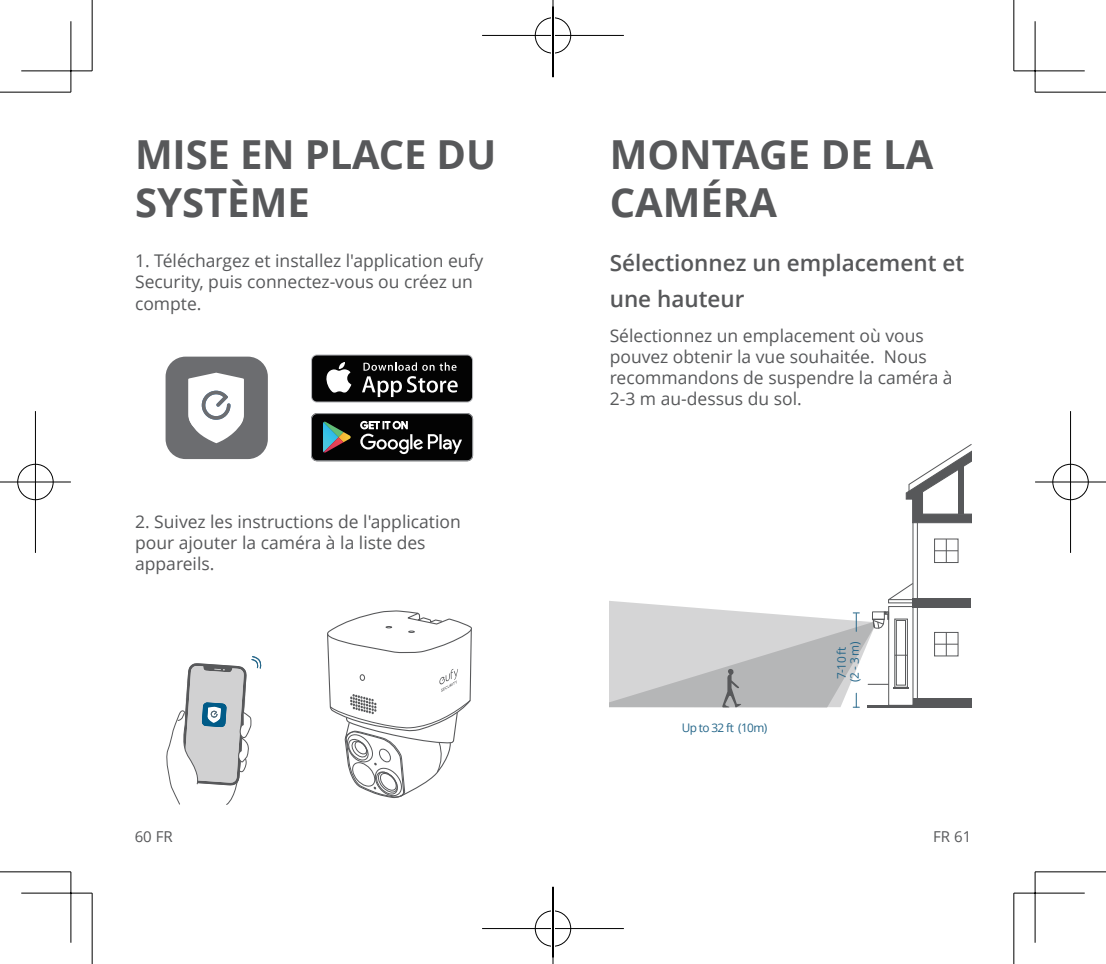
<style>
.page{position:relative;width:1106px;height:964px;background:#fff}
.page>*{position:absolute;margin:0;border:0;box-sizing:border-box;transform-origin:0 0}
.t1{font:700 40px/48px "Open Sans";color:#57585a}
.t2{font:600 22.5px/35.8px "Open Sans";color:#57585a}
.t3{font:17.5px/21px "Open Sans";color:#57585a}
.t4{font:15px "Open Sans";color:#57585a}
.t5{font:11.75px/13px "Open Sans";letter-spacing:-.05em;color:#26678a}
</style>
<div class="page">
<svg style="left:311px;top:354px;width:162px;height:48px"></svg>
<div style="left:312px;top:355px;width:160px;height:46px;background:#030303;border-radius:5px"></div>
<svg style="left:326px;top:362px;width:25px;height:31px"></svg>
<svg style="left:362px;top:362px;width:96px;height:35px"></svg>
<svg style="left:311px;top:413px;width:162px;height:48px;background:#2c2f2f"></svg>
<svg style="left:165px;top:357px;width:103px;height:102px"></svg>
<svg style="left:327px;top:610px;width:145px;height:188px"></svg>
<svg style="left:166px;top:656px;width:96px;height:149px"></svg>
<svg style="left:905px;top:444px;width:66px;height:79px"></svg>
<div style="left:958px;top:466px;width:5px;height:48px;background:#57585a"></div>
<hr style="left:917px;top:523px;width:1px;height:75px;background:#57585a">
<hr style="left:917px;top:607px;width:1px;height:93px;background:#57585a">
<hr style="left:912px;top:523px;width:1px;height:75px;background:#57585a">
<div style="left:912px;top:598px;width:59px;height:10px;background:#57585a"></div>
<div style="left:913px;top:698px;width:58px;height:10px;background:#57585a"></div>
<svg style="left:934px;top:632px;width:24px;height:24px"></svg>
<div style="left:934px;top:539px;width:24px;height:24px;border:1px solid #57585a"></div>
<svg style="left:934px;top:539px;width:24px;height:23px"></svg>
<svg style="left:609px;top:582px;width:304px;height:126px"></svg>
<hr style="left:0;top:92px;width:71px;height:1px;background:#000">
<hr style="left:1035px;top:92px;width:71px;height:1px;background:#000">
<hr style="left:0;top:871px;width:71px;height:1px;background:#000">
<hr style="left:1035px;top:871px;width:71px;height:1px;background:#000">
<hr style="left:92px;top:0;width:1px;height:71px;background:#000">
<hr style="left:92px;top:893px;width:1px;height:71px;background:#000">
<hr style="left:1013px;top:0;width:1px;height:71px;background:#000">
<hr style="left:1013px;top:893px;width:1px;height:71px;background:#000">
<hr style="left:21px;top:70px;width:71px;height:1px;background:#000">
<hr style="left:1013px;top:70px;width:71px;height:1px;background:#000">
<hr style="left:21px;top:892px;width:71px;height:1px;background:#000">
<hr style="left:1013px;top:892px;width:71px;height:1px;background:#000">
<hr style="left:70px;top:21px;width:1px;height:71px;background:#000">
<hr style="left:70px;top:872px;width:1px;height:71px;background:#000">
<hr style="left:1034px;top:21px;width:1px;height:71px;background:#000">
<hr style="left:1034px;top:872px;width:1px;height:71px;background:#000">
<div style="left:533px;top:16px;width:39px;height:39px;border:3px solid #fff;border-radius:50%"></div>
<hr style="left:482px;top:34px;width:142px;height:3px;background:#fff">
<div style="left:535px;top:17px;width:36px;height:36px;border:1px solid #000;border-radius:50%"></div>
<hr style="left:482px;top:35px;width:142px;height:1px;background:#000">
<hr style="left:552px;top:0;width:1px;height:71px;background:#000">
<div style="left:533px;top:909px;width:39px;height:39px;border:3px solid #fff;border-radius:50%"></div>
<hr style="left:482px;top:927px;width:142px;height:3px;background:#fff">
<div style="left:535px;top:910px;width:36px;height:36px;border:1px solid #000;border-radius:50%"></div>
<hr style="left:482px;top:928px;width:142px;height:1px;background:#000">
<hr style="left:552px;top:893px;width:1px;height:71px;background:#000">
<div style="left:16px;top:463px;width:39px;height:38px;border:3px solid #fff;border-radius:50%"></div>
<hr style="left:0;top:480px;width:71px;height:3px;background:#fff">
<hr style="left:34px;top:411px;width:3px;height:142px;background:#fff">
<div style="left:17px;top:464px;width:36px;height:36px;border:1px solid #000;border-radius:50%"></div>
<hr style="left:0;top:481px;width:71px;height:1px;background:#000">
<hr style="left:35px;top:411px;width:1px;height:142px;background:#000">
<div style="left:1051px;top:463px;width:38px;height:38px;border:3px solid #fff;border-radius:50%"></div>
<hr style="left:1035px;top:480px;width:71px;height:3px;background:#fff">
<hr style="left:1069px;top:411px;width:3px;height:142px;background:#fff">
<div style="left:1052px;top:464px;width:36px;height:36px;border:1px solid #000;border-radius:50%"></div>
<hr style="left:1035px;top:481px;width:71px;height:1px;background:#000">
<hr style="left:1070px;top:411px;width:1px;height:142px;background:#000">
<hr style="left:551px;top:6px;width:3px;height:71px;background:#fff">
<hr style="left:551px;top:887px;width:3px;height:71px;background:#fff">
<hr style="left:552px;top:6px;width:1px;height:71px;background:#000">
<hr style="left:552px;top:887px;width:1px;height:71px;background:#000">
<h1 class="t1" style="left:135px;top:129px;width:363px">MISE EN PLACE DU<br>SYSTÈME</h1>
<p class="t3" style="left:135px;top:249px;width:350px">1. Téléchargez et installez l'application eufy<br>Security, puis connectez-vous ou créez un compte.</p>
<p class="t3" style="left:135px;top:510px;width:327px">2. Suivez les instructions de l'application pour ajouter la caméra à la liste des appareils.</p>
<h1 class="t1" style="left:609px;top:129px;width:325px">MONTAGE DE LA<br>CAMÉRA</h1>
<p class="t2" style="left:609px;top:244px;width:356px">Sélectionnez un emplacement et une hauteur</p>
<p class="t3" style="left:609px;top:324px;width:344px">Sélectionnez un emplacement où vous pouvez obtenir la vue souhaitée. Nous recommandons de suspendre la caméra à 2-3 m au-dessus du sol.</p>
<p class="t5" style="left:681px;top:720px;width:87px">Up to 32 ft (10m)</p>
<p class="t5" style="left:834px;top:682px;width:41px;rotate:-90deg">7-10 ft (2 - 3 m)</p>
<p class="t4" style="left:135px;top:826px;width:40px">60 FR</p>
<p class="t4" style="left:933px;top:826px;width:40px">FR 61</p>
</div>
